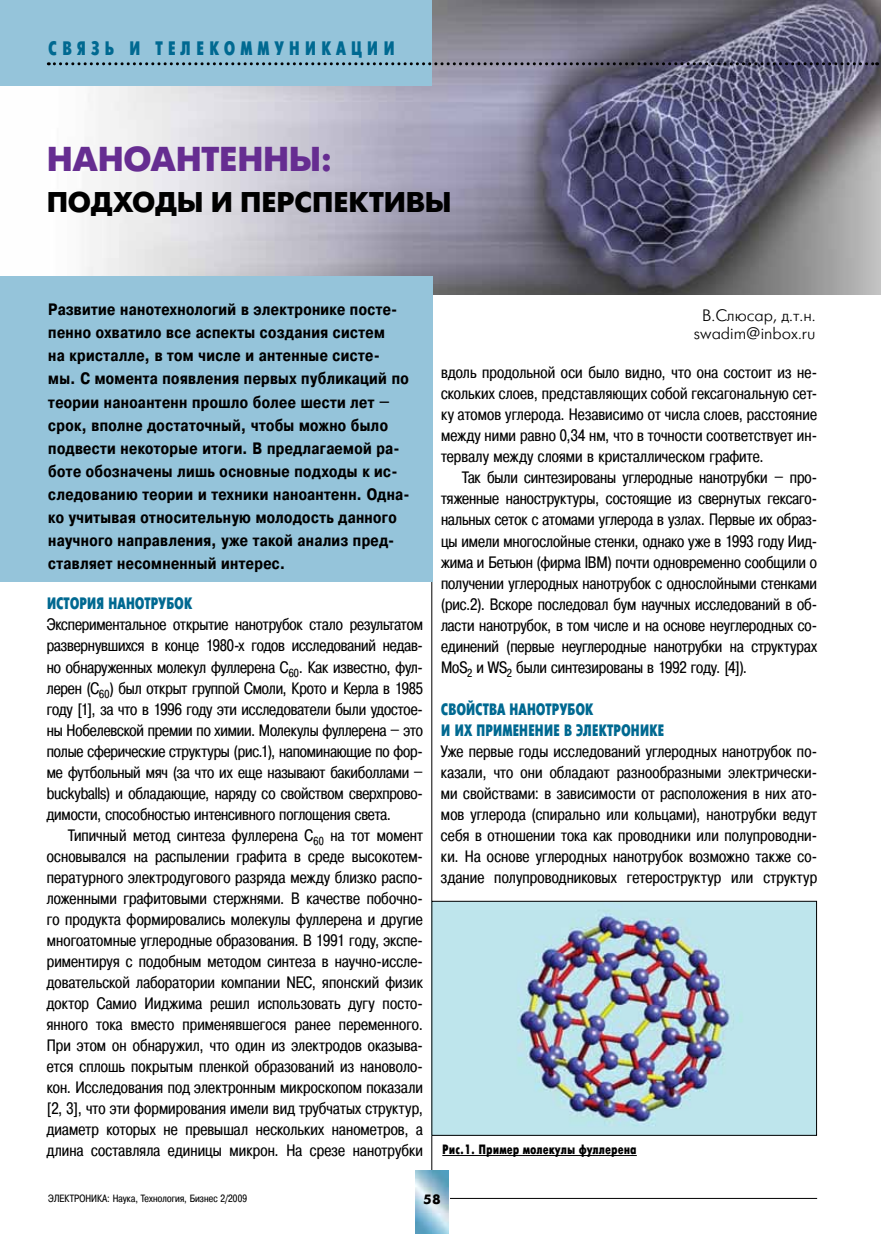
<style>
.page{position:relative;width:881px;height:1234px;background:#fff}
.page>*{position:absolute;margin:0;border:0;box-sizing:border-box;transform-origin:0 0}
.t1{font:700 34.5px "Futuris C";color:#662d91}
.t2{font:700 28.5px "Futuris C";letter-spacing:-.005em;color:#000}
.t3{font:19.5px "Futuris X Cond C";letter-spacing:.28em;color:#006991}
.t4{font:16.5px/21px "Pragmatica Cond C";letter-spacing:.005em;color:#000;text-align:justify}
.t5{font:700 16.5px/23.1px "Pragmatica Cond C";letter-spacing:.02em;color:#000}
.t6{font:16.5px/21px "Futuris X Cond C";letter-spacing:-.01em;color:#006991}
.t7{font:16.5px/18px "Futuris Light C";color:#000;text-align:center}
.t8{font:13.5px "Futuris X Cond C";color:#000}
.t9{font:700 13.5px "Futuris C";color:#000}
.t10{font:10.5px "Pragmatica Cond C";letter-spacing:.01em;color:#000}
</style>
<div class="page">
<img style="left:0;top:0;width:880px;height:294px">
<div style="left:0;top:0;width:431px;height:85px;background:#95c4da"></div>
<hr style="left:431px;top:581px;width:1px;height:588px;background:#000">
<div style="left:0;top:276px;width:432px;height:306px;background:#95c4da"></div>
<img style="left:433px;top:902px;width:381px;height:231px">
<div style="left:431px;top:900px;width:385px;height:235px;border:1px solid #000"></div>
<hr style="left:442px;top:1154px;width:194px;height:1px;background:#000">
<hr style="left:432px;top:1197px;width:384px;height:1px;background:#000">
<img style="left:415px;top:1169px;width:34px;height:64px">
<svg style="left:48px;top:62px;width:829px;height:3px"></svg>
<p class="t3" style="left:48px;top:38px;width:333px">связь и телекоммуни кации</p>
<h1 class="t1" style="left:47px;top:140px;width:287px">Наноантенн ы:</h1>
<h2 class="t2" style="left:47px;top:186px;width:406px">подходы и перспективы</h2>
<p class="t5" style="left:48px;top:298px;width:363px">Развитие нанотехнологий в электронике посте&shy;пенно охватило все аспекты создания систем<br>на кристалле, в том числе и антенные систе&shy;мы. С момента появления первых публикаций по теории наноантенн прошло более шести лет – срок, вполне достаточный, чтобы можно было подвести некоторые итоги. В предлагаемой ра&shy;боте обозначены лишь основные подходы к ис&shy;следованию теории и техники наноантенн. Одна&shy;ко учитывая относительную молодость данного научного направления, уже такой анализ пред&shy;ставляет несомненный интерес.</p>
<p class="t6" style="left:47px;top:593px;width:146px">История нанотрубок</p>
<p class="t4" style="left:47px;top:614px;width:377px">Экспериментальное открытие нанотрубок стало результатом развернувшихся в конце 1980-х годов исследований недав&shy;но обнаруженных молекул фуллерена С<sub>60</sub>. Как известно, фул&shy;лерен (C<sub>60</sub>) был открыт группой Смоли, Крото и Керла в 1985 году [1], за что в 1996 году эти исследователи были удостое&shy;ны Нобелевской премии по химии. Молекулы фуллерена – это полые сферические структуры (рис.1), напоминающие по фор&shy;ме футбольный мяч (за что их еще называют бакиболлами – buckyballs) и обладающие, наряду со свойством сверхпрово&shy;димости, способностью интенсивного поглощения света.</p>
<p class="t4" style="left:47px;top:824px;width:377px;text-indent:21px">Типичный метод синтеза фуллерена С<sub>60</sub> на тот момент основывался на распылении графита в среде высокотем&shy;пературного электродугового разряда между близко распо&shy;ложенными графитовыми стержнями. В качестве побочно&shy;го продукта формировались молекулы фуллерена и другие многоатомные углеродные образования. В 1991 году, экспе&shy;риментируя с подобным методом синтеза в научно-иссле&shy;довательской лаборатории компании NEC, японский физик доктор Самио Ииджима решил использовать дугу посто&shy;янного тока вместо применявшегося ранее переменного.<br>При этом он обнаружил, что один из электродов оказыва&shy;ется сплошь покрытым пленкой образований из нановоло&shy;кон. Исследования под электронным микроскопом показали [2, 3], что эти формирования имели вид трубчатых структур, диаметр которых не превышал нескольких нанометров, а длина составляла единицы микрон. На срезе нанотрубки</p>
<p class="t7" style="left:693px;top:306px;width:123px">В.Слюсар, д.т.н. swadim@inbox.ru</p>
<p class="t4" style="left:441px;top:362px;width:377px">вдоль продольной оси было видно, что она состоит из не&shy;скольких слоев, представляющих собой гексагональную сет&shy;ку атомов углерода. Независимо от числа слоев, расстояние между ними равно 0,34 нм, что в точности соответствует ин&shy;тервалу между слоями в кристаллическом графите.</p>
<p class="t4" style="left:441px;top:467px;width:377px;text-indent:21px">Так были синтезированы углеродные нанотрубки – про&shy;тяженные наноструктуры, состоящие из свернутых гексаго&shy;нальных сеток с атомами углерода в узлах. Первые их образ&shy;цы имели многослойные стенки, однако уже в 1993 году Иид&shy;жима и Бетьюн (фирма IBM) почти одновременно сообщили о получении углеродных нанотрубок с однослойными стенками (рис.2). Вскоре последовал бум научных исследований в об&shy;ласти нанотрубок, в том числе и на основе неуглеродных со&shy;единений (первые неуглеродные нанотрубки на структурах MoS<sub>2</sub> и WS<sub>2</sub> были синтезированы в 1992 году. [4]).</p>
<p class="t6" style="left:441px;top:698px;width:225px">Свойства нанотрубок<br>и их применение в электронике</p>
<p class="t4" style="left:441px;top:740px;width:377px">Уже первые годы исследований углеродных нанотрубок по&shy;казали, что они обладают разнообразными электрически&shy;ми свойствами: в зависимости от расположения в них ато&shy;мов углерода (спирально или кольцами), нанотрубки ведут себя в отношении тока как проводники или полупроводни&shy;ки. На основе углеродных нанотрубок возможно также со&shy;здание полупроводниковых гетероструктур или структур</p>
<p class="t8" style="left:442px;top:1141px;width:196px">Рис.1. Пример молекулы фуллерена</p>
<p class="t10" style="left:48px;top:1192px;width:200px">ЭЛЕКТРОНИКА: Наука, Технология, Бизнес 2/2009</p>
<p class="t9" style="left:423px;top:1191px;width:18px">58</p>
</div>
